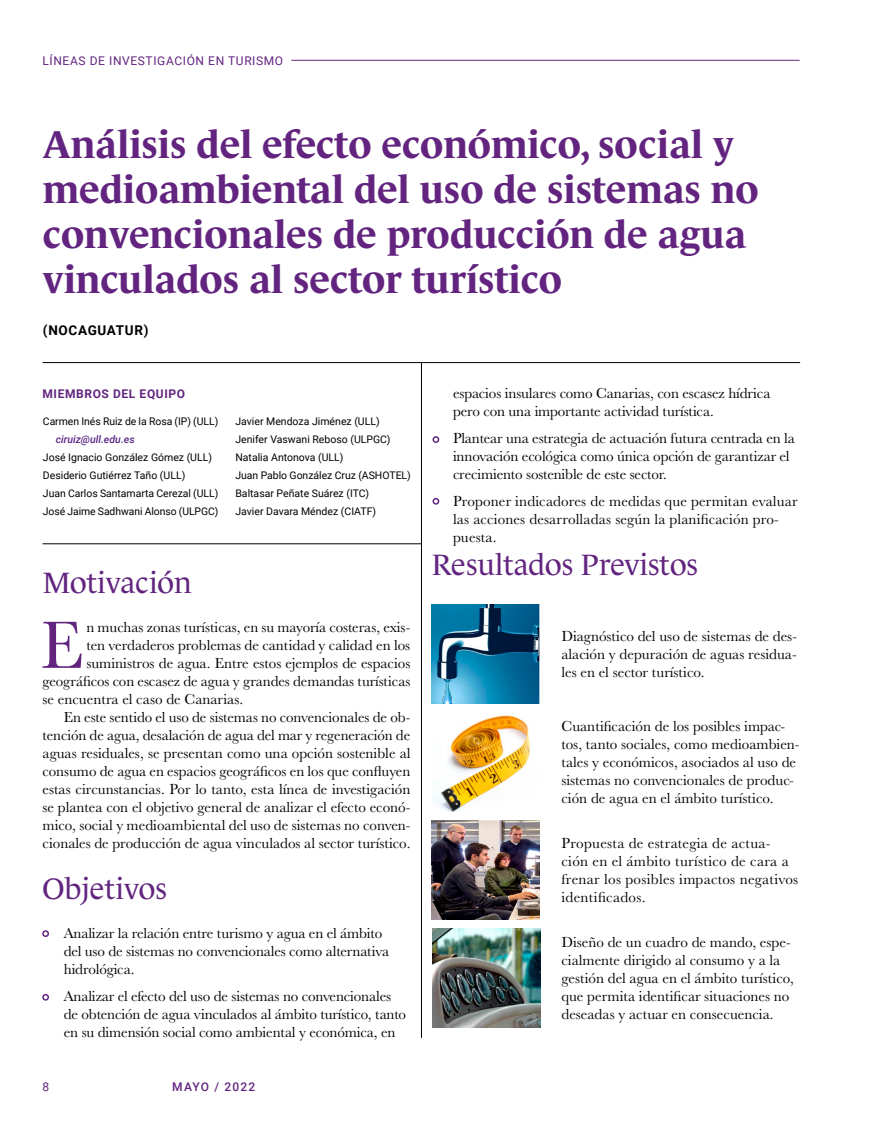
<style>
.page{position:relative;width:872px;height:1123px;background:#fff}
.page>*{position:absolute;margin:0;border:0;box-sizing:border-box;transform-origin:0 0}
.t1{font:69px "Baskerville URW";color:#62247f}
.t2{font:700 39px/45px "Le Monde Journal Std";color:#62247f}
.t3{font:30px "Le Monde Journal Std";color:#62247f}
.t4{font:15px/18px "Baskerville URW";color:#000}
.t5{font:15px/18px "Baskerville URW";letter-spacing:.02em;color:#000}
.t6{font:700 13.5px "Roboto";letter-spacing:.05em;color:#000}
.t7{font:12px "Roboto";letter-spacing:.05em;color:#62247f}
.t8{font:700 12px "Roboto";letter-spacing:.05em;color:#62247f}
.t9{font:500 12px "Roboto";letter-spacing:.1em;color:#62247f}
.t10{font:10.5px/18px "Roboto";color:#000}
.t11{font:italic 500 10.5px "Roboto";color:#582583}
</style>
<div class="page">
<hr style="left:291px;top:60px;width:508px;height:1px;background:#62247f">
<hr style="left:43px;top:362px;width:757px;height:1px;background:#000">
<img style="left:432px;top:605px;width:108px;height:99px">
<img style="left:432px;top:715px;width:99px;height:97px">
<img style="left:431px;top:821px;width:108px;height:99px">
<img style="left:432px;top:929px;width:108px;height:99px">
<hr style="left:421px;top:363px;width:1px;height:674px;background:#000">
<hr style="left:43px;top:543px;width:379px;height:1px;background:#000">
<div style="left:42px;top:930px;width:7px;height:7px;border:2px solid #62247f;border-radius:50%"></div>
<div style="left:42px;top:993px;width:7px;height:7px;border:2px solid #62247f;border-radius:50%"></div>
<div style="left:432px;top:436px;width:7px;height:7px;border:2px solid #62247f;border-radius:50%"></div>
<div style="left:432px;top:498px;width:7px;height:6px;border:2px solid #62247f;border-radius:50%"></div>
<p class="t7" style="left:43px;top:52px;width:242px">LÍNEAS DE INVESTIGACIÓN EN TURISMO</p>
<h2 class="t2" style="left:43px;top:122px;width:717px">Análisis del efecto económico, social y medioambiental del uso de sistemas no convencionales de producción de agua vinculados al sector turístico</h2>
<p class="t6" style="left:43px;top:320px;width:107px">(NOCAGUATUR)</p>
<p class="t8" style="left:43px;top:385px;width:144px">MIEMBROS DEL EQUIPO</p>
<p class="t10" style="left:43px;top:411px;width:177px">Carmen Inés Ruiz de la Rosa (IP) (ULL)</p>
<p class="t11" style="left:56px;top:431px;width:81px">ciruiz@ull.edu.es</p>
<p class="t10" style="left:43px;top:447px;width:177px">José Ignacio González Gómez (ULL)<br>Desiderio Gutiérrez Taño (ULL)<br>Juan Carlos Santamarta Cerezal (ULL)<br>José Jaime Sadhwani Alonso (ULPGC)</p>
<p class="t10" style="left:235px;top:411px;width:177px">Javier Mendoza Jiménez (ULL)<br>Jenifer Vaswani Reboso (ULPGC)<br>Natalia Antonova (ULL)<br>Juan Pablo González Cruz (ASHOTEL)<br>Baltasar Peñate Suárez (ITC)<br>Javier Davara Méndez (CIATF)</p>
<h3 class="t3" style="left:43px;top:565px;width:151px">Motivación</h3>
<h1 class="t1" style="left:40px;top:598px;width:45px">E</h1>
<p class="t4" style="left:86px;top:617px;width:325px">n muchas zonas turísticas, en su mayoría costeras, exis-</p>
<p class="t4" style="left:86px;top:635px;width:325px">ten verdaderos problemas de cantidad y calidad en los</p>
<p class="t4" style="left:86px;top:653px;width:325px">suministros de agua. Entre estos ejemplos de espacios</p>
<p class="t4" style="left:43px;top:671px;width:369px">geográficos con escasez de agua y grandes demandas turísticas</p>
<p class="t4" style="left:43px;top:689px;width:202px">se encuentra el caso de Canarias.</p>
<p class="t4" style="left:64px;top:707px;width:348px">En este sentido el uso de sistemas no convencionales de ob-</p>
<p class="t4" style="left:43px;top:725px;width:369px">tención de agua, desalación de agua del mar y regeneración de</p>
<p class="t4" style="left:43px;top:743px;width:369px">aguas residuales, se presentan como una opción sostenible al</p>
<p class="t4" style="left:43px;top:761px;width:369px">consumo de agua en espacios geográficos en los que confluyen</p>
<p class="t4" style="left:43px;top:779px;width:369px">estas circunstancias. Por lo tanto, esta línea de investigación</p>
<p class="t4" style="left:43px;top:797px;width:369px">se plantea con el objetivo general de analizar el efecto econó-</p>
<p class="t4" style="left:43px;top:815px;width:369px">mico, social y medioambiental del uso de sistemas no conven-</p>
<p class="t4" style="left:43px;top:833px;width:369px">cionales de producción de agua vinculados al sector turístico.</p>
<h3 class="t3" style="left:43px;top:871px;width:126px">Objetivos</h3>
<p class="t4" style="left:64px;top:923px;width:327px">Analizar la relación entre turismo y agua en el ámbito del uso de sistemas no convencionales como alternativa hidrológica.</p>
<p class="t4" style="left:64px;top:986px;width:344px">Analizar el efecto del uso de sistemas no convencionales de obtención de agua vinculados al ámbito turístico, tanto en su dimensión social como ambiental y económica, en</p>
<p class="t7" style="left:43px;top:1078px;width:8px">8</p>
<p class="t9" style="left:172px;top:1078px;width:85px">MAYO / 2022</p>
<p class="t4" style="left:453px;top:383px;width:319px">espacios insulares como Canarias, con escasez hídrica pero con una importante actividad turística.</p>
<p class="t4" style="left:453px;top:428px;width:343px">Plantear una estrategia de actuación futura centrada en la innovación ecológica como única opción de garantizar el crecimiento sostenible de este sector.</p>
<p class="t4" style="left:453px;top:491px;width:346px">Proponer indicadores de medidas que permitan evaluar las acciones desarrolladas según la planificación pro&shy;puesta.</p>
<h3 class="t3" style="left:432px;top:547px;width:268px">Resultados Previstos</h3>
<p class="t4" style="left:561px;top:626px;width:237px;text-align:justify">Diagnóstico del uso de sistemas de des&shy;alación y depuración de aguas residua&shy;les en el sector turístico.</p>
<p class="t4" style="left:561px;top:716px;width:240px">Cuantificación de los posibles impac&shy;tos, tanto sociales, como medioambien&shy;tales y económicos, asociados al uso de sistemas no convencionales de produc&shy;ción de agua en el ámbito turístico.</p>
<p class="t5" style="left:561px;top:833px;width:238px">Propuesta de estrategia de actua&shy;ción en el ámbito turístico de cara a frenar los posibles impactos negativos identificados.</p>
<p class="t4" style="left:561px;top:932px;width:234px">Diseño de un cuadro de mando, espe&shy;cialmente dirigido al consumo y a la gestión del agua en el ámbito turístico, que permita identificar situaciones no deseadas y actuar en consecuencia.</p>
</div>
